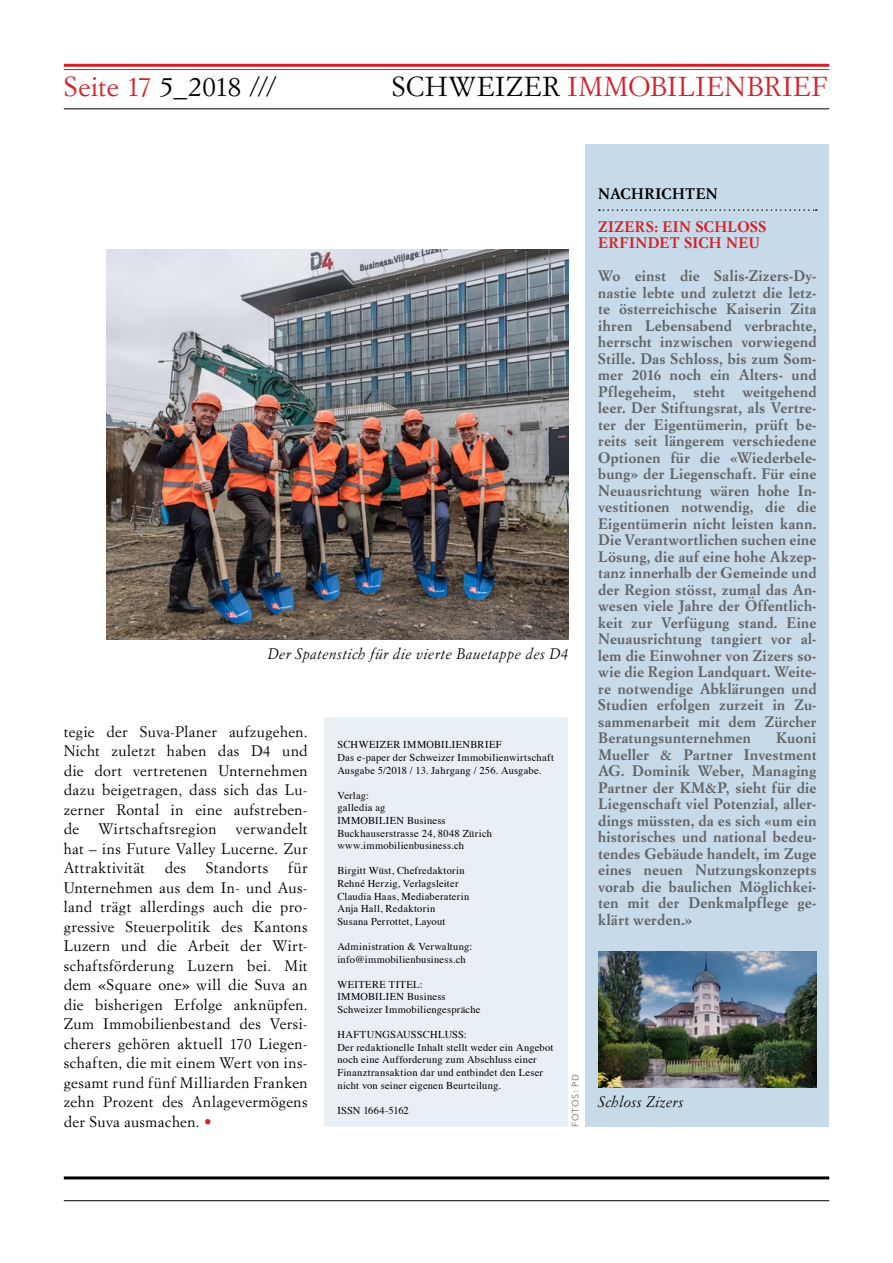
<style>
.page{position:relative;width:893px;height:1263px;background:#fff}
.page>*{position:absolute;margin:0;border:0;box-sizing:border-box;transform-origin:0 0}
.t1{font:27px "Simoncini Garamond Std";letter-spacing:.03em;color:#d2232a}
.t2{font:27px "Simoncini Garamond Std";letter-spacing:.005em;color:#000}
.t3{font:700 15px/16.5px "Simoncini Garamond Std";letter-spacing:.02em;color:#636466;text-align:justify}
.t4{font:15px/19.5px "Simoncini Garamond Std";letter-spacing:.025em;color:#000;text-align:justify}
.t5{font:italic 15px "Simoncini Garamond Std";letter-spacing:.02em;color:#000}
.t6{font:700 15px/16.5px "Simoncini Garamond Std";letter-spacing:.03em;color:#d2232a}
.t7{font:700 15px "Simoncini Garamond Std";letter-spacing:.03em;color:#000}
.t8{font:10.5px/12.6px "Times";letter-spacing:.02em;color:#000}
.t9{font:9px "Avenir Next";letter-spacing:.075em;color:#636466}
.s1{color:#d2232a}
.s2{color:#000}
.s3{font-family:"Avenir Next";font-weight:700;color:#d2232a}
</style>
<div class="page">
<hr style="left:64px;top:1176px;width:765px;height:3px;background:#000">
<hr style="left:64px;top:1200px;width:765px;height:1px;background:#000">
<hr style="left:64px;top:64px;width:765px;height:3px;background:#d2232a">
<hr style="left:64px;top:69px;width:765px;height:1px;background:#d2232a">
<hr style="left:64px;top:108px;width:765px;height:1px;background:#000">
<div style="left:325px;top:717px;width:243px;height:410px;background:#e8eff5"></div>
<img style="left:106px;top:249px;width:462px;height:390px">
<div style="left:585px;top:145px;width:244px;height:982px;background:#c7dae9"></div>
<svg style="left:599px;top:209px;width:218px;height:2px"></svg>
<img style="left:598px;top:951px;width:218px;height:137px">
<h1 class="t2" style="left:64px;top:70px;width:214px"><span class="s1">Seite 17</span> 5_2018 ///</h1>
<h1 class="t1" style="left:392px;top:70px;width:437px"><span class="s2">SCHWEIZER</span> IMMOBILIENBRIEF</h1>
<p class="t5" style="left:268px;top:644px;width:302px">Der Spatenstich für die vierte Bauetappe des D4</p>
<p class="t4" style="left:64px;top:721px;width:245px">tegie der Suva-Planer aufzugehen.<br>Nicht zuletzt haben das D4 und die dort vertretenen Unternehmen dazu beigetragen, dass sich das Lu&shy;zerner Rontal in eine aufstreben&shy;de</p>
<p class="t4" style="left:64px;top:819px;width:245px;text-indent:172px">verwandelt hat – ins Future Valley Lucerne. Zur Attraktivität</p>
<p class="t4" style="left:99px;top:819px;width:119px">Wirtschaftsregion</p>
<p class="t4" style="left:64px;top:858px;width:245px;text-indent:224px">für Unternehmen aus dem In- und Aus&shy;land trägt allerdings auch die pro&shy;gressive Steuerpolitik des Kantons Luzern und die Arbeit der Wirt&shy;schaftsförderung Luzern bei. Mit dem «Square one» will die Suva an die bisherigen Erfolge anknüpfen.<br>Zum Immobilienbestand des Versi&shy;cherers gehören aktuell 170 Liegen&shy;schaften, die mit einem Wert von ins&shy;gesamt rund fünf Milliarden Franken zehn Prozent des Anlagevermögens der Suva ausmachen. <span class="s3">•</span></p>
<p class="t4" style="left:165px;top:858px;width:23px">des</p>
<p class="t4" style="left:206px;top:858px;width:64px">Standorts</p>
<p class="t8" style="left:337px;top:738px;width:218px">SCHWEIZER IMMOBILIENBRIEF<br>Das e-paper der Schweizer Immobilienwirtschaft<br>Ausgabe 5/2018 / 13. Jahrgang / 256. Ausgabe.</p>
<p class="t8" style="left:337px;top:788px;width:156px">Verlag:<br>galledia ag<br>IMMOBILIEN Business<br>Buckhauserstrasse 24, 8048 Zürich www.immobilienbusiness.ch</p>
<p class="t8" style="left:337px;top:864px;width:134px">Birgitt Wüst, Chefredaktorin<br>Rehné Herzig, Verlagsleiter<br>Claudia Haas, Mediaberaterin<br>Anja Hall, Redaktorin<br>Susana Perrottet, Layout</p>
<p class="t8" style="left:337px;top:939px;width:137px">Administration &amp; Verwaltung: info@immobilienbusiness.ch</p>
<p class="t8" style="left:337px;top:977px;width:145px">WEITERE TITEL:<br>IMMOBILIEN Business<br>Schweizer Immobiliengespräche</p>
<p class="t8" style="left:337px;top:1027px;width:218px">HAFTUNGSAUSSCHLUSS:<br>Der redaktionelle Inhalt stellt weder ein Angebot noch eine Aufforderung zum Abschluss einer Finanztransaktion dar und entbindet den Leser nicht von seiner eigenen Beurteilung.</p>
<p class="t8" style="left:337px;top:1103px;width:73px">ISSN 1664-5162</p>
<p class="t9" style="left:568px;top:1127px;width:54px;rotate:-90deg">FOTOS: PD</p>
<p class="t7" style="left:598px;top:184px;width:121px">NACHRICHTEN</p>
<p class="t6" style="left:598px;top:219px;width:170px">ZIZERS: EIN SCHLOSS<br>ERFINDET SICH NEU</p>
<p class="t3" style="left:598px;top:268px;width:220px">Wo einst die Salis-Zizers-Dy&shy;nastie lebte und zuletzt die letz&shy;te österreichische Kaiserin Zita ihren Lebensabend verbrachte, herrscht inzwischen vorwiegend Stille. Das Schloss, bis zum Som&shy;mer 2016 noch ein Alters- und Pflegeheim, steht weitgehend leer. Der Stiftungsrat, als Vertre&shy;ter der Eigentümerin, prüft be&shy;reits seit längerem verschiedene Optionen für die «Wiederbele&shy;bung» der Liegenschaft. Für eine Neuausrichtung wären hohe In&shy;vestitionen notwendig, die die Eigentümerin nicht leisten kann.<br>Die Verantwortlichen suchen eine Lösung, die auf eine hohe Akzep&shy;tanz innerhalb der Gemeinde und der Region stösst, zumal das An&shy;wesen viele Jahre der Öffentlich&shy;keit zur Verfügung stand. Eine Neuausrichtung tangiert vor al&shy;lem die Einwohner von Zizers so&shy;wie die Region Landquart. Weite&shy;re notwendige Abklärungen und Studien erfolgen zurzeit in Zu&shy;sammenarbeit mit dem Zürcher Beratungsunternehmen</p>
<p class="t3" style="left:598px;top:730px;width:220px;text-indent:178px">Kuoni Mueller &amp; Partner Investment AG. Dominik Weber, Managing Partner der KM&amp;P, sieht für die Liegenschaft viel Potenzial, aller&shy;dings müssten, da es sich «um ein historisches und national bedeu&shy;tendes Gebäude handelt, im Zuge eines neuen Nutzungskonzepts vorab die baulichen Möglichkei&shy;ten mit der Denkmalpflege ge&shy;klärt werden.»</p>
<p class="t5" style="left:598px;top:1093px;width:87px">Schloss Zizers</p>
</div>
